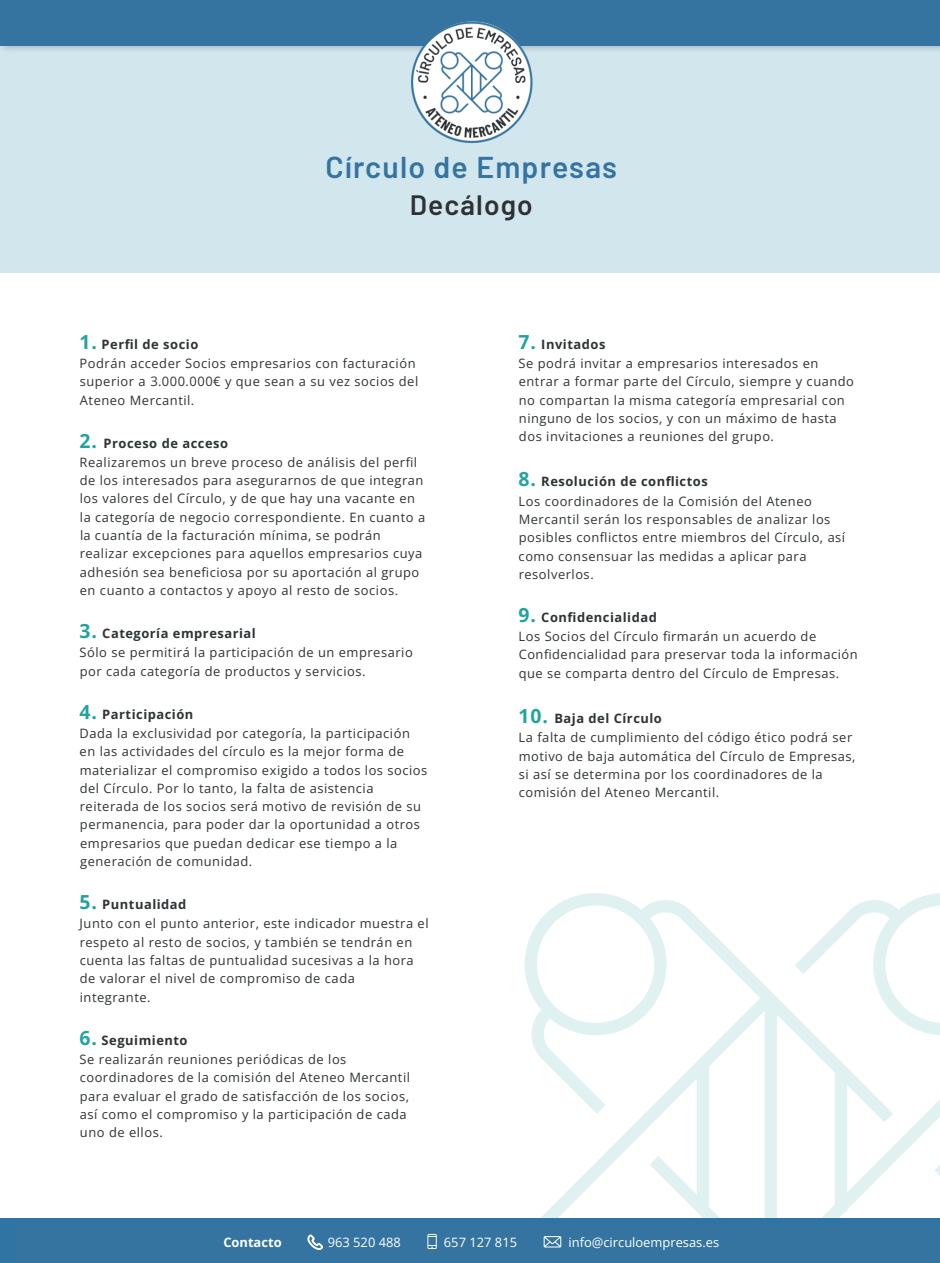
<style>
.page{position:relative;width:940px;height:1263px;background:#fff}
.page>*{position:absolute;margin:0;border:0;box-sizing:border-box;transform-origin:0 0}
.t1{font:600 30.15px "Barlow";letter-spacing:.04em;color:#3574a0}
.t2{font:600 27.9px "Barlow";letter-spacing:.04em;color:#2e3134}
.t3{font:13.05px "Open Sans";color:#383839}
.t4{font:12.9px/18.5px "Open Sans";letter-spacing:.04em;color:#2e3335}
.t5{font:12.9px "Open Sans";color:#fff}
.t6{font:700 12.9px "Open Sans";color:#fff}
.s1{font-weight:700;font-size:19.35px;color:#21a39f}
.s2{font-weight:700}
</style>
<div class="page">
<div style="left:518px;top:887px;width:422px;height:376px;background:#bfbfbf;opacity:.15"></div>
<div style="left:0;top:0;width:940px;height:272px;background:#d2e6ee"></div>
<svg style="left:0;top:45px;width:940px;height:5px;fill:#baccd3"></svg>
<div style="left:0;top:0;width:940px;height:45px;background:#3574a0"></div>
<svg style="left:409px;top:21px;width:126px;height:123px"></svg>
<div style="left:15px;top:1224px;width:925px;height:39px;background:#3574a0"></div>
<div style="left:0;top:1218px;width:940px;height:6px;background:#2f74a2"></div>
<div style="left:0;top:1221px;width:15px;height:42px;background:#2f74a2"></div>
<h1 class="t1" style="left:325px;top:156px;width:293px">Círculo de Empresas</h1>
<h2 class="t2" style="left:410px;top:195px;width:124px">Decálogo</h2>
<p class="t4" style="left:80px;top:336px;width:340px"><span class="s1">1.</span> <span class="s2">Perfil de socio<br></span>Podrán acceder Socios empresarios con facturación superior a 1.000.000€ y que sean a su vez socios del Ateneo Mercantil.</p>
<p class="t4" style="left:80px;top:435px;width:347px"><span class="s1">2.</span> <span class="s2">Proceso de acceso<br></span>Realizaremos un breve proceso de análisis del perfil de los interesados para asegurarnos de que integran los valores del Círculo, y de que hay una vacante en la categoría de negocio correspondiente. En cuanto a la cuantía de la facturación mínima, se podrán realizar excepciones para aquellos empresarios cuya adhesión sea beneficiosa por su aportación al grupo en cuanto a contactos y apoyo al resto de socios.</p>
<p class="t4" style="left:80px;top:625px;width:335px;line-height:18.9px"><span class="s1">3.</span> <span class="s2">Categoría empresarial<br></span>Sólo se permitirá la participación de un empresario por cada categoría de productos y servicios.</p>
<p class="t4" style="left:80px;top:706px;width:349px"><span class="s1">4.</span> <span class="s2">Participación<br></span>Dada la exclusividad por categoría, la participación en las actividades del círculo es la mejor forma de materializar el compromiso exigido a todos los socios del Círculo. Por lo tanto, la falta de asistencia reiterada de los socios será motivo de revisión de su permanencia, para poder dar la oportunidad a otros empresarios que puedan dedicar ese tiempo a la generación de comunidad.</p>
<p class="t4" style="left:80px;top:896px;width:350px"><span class="s1">5.</span> <span class="s2">Puntualidad<br></span>Junto con el punto anterior, este indicador muestra el respeto al resto de socios, y también se tendrán en cuenta las faltas de puntualidad sucesivas a la hora de valorar el nivel de compromiso de cada integrante.</p>
<p class="t4" style="left:80px;top:1032px;width:332px"><span class="s1">6.</span> <span class="s2">Seguimiento<br></span>Se realizarán reuniones periódicas de los coordinadores de la comisión del Ateneo Mercantil para evaluar el grado de satisfacción de los socios, así como el compromiso y la participación de cada uno de ellos.</p>
<p class="t3" style="left:150px;top:374px;width:9px">3</p>
<p class="t4" style="left:518px;top:336px;width:337px"><span class="s1">7.</span> <span class="s2">Invitados<br></span>Se podrá invitar a empresarios interesados en entrar a formar parte del Círculo, siempre y cuando no compartan la misma categoría empresarial con ninguno de los socios, y con un máximo de hasta dos invitaciones a reuniones del grupo.</p>
<p class="t4" style="left:518px;top:474px;width:328px"><span class="s1">8.</span> <span class="s2">Resolución de conflictos<br></span>Los coordinadores de la Comisión del Ateneo Mercantil serán los responsables de analizar los posibles conflictos entre miembros del Círculo, así como consensuar las medidas a aplicar para resolverlos.</p>
<p class="t4" style="left:518px;top:609px;width:340px"><span class="s1">9.</span> <span class="s2">Confidencialidad<br></span>Los Socios del Círculo firmarán un acuerdo de Confidencialidad para preservar toda la información que se comparta dentro del Círculo de Empresas.</p>
<p class="t4" style="left:518px;top:710px;width:338px"><span class="s1">10.</span> <span class="s2">Baja del Círculo<br></span>La falta de cumplimiento del código ético podrá ser motivo de baja automática del Círculo de Empresas, si así se determina por los coordinadores de la comisión del Ateneo Mercantil.</p>
<p class="t6" style="left:223px;top:1237px;width:60px">Contacto</p>
<p class="t5" style="left:444px;top:1237px;width:75px">657 127 815</p>
<p class="t5" style="left:568px;top:1237px;width:152px">info@circuloempresas.es</p>
<p class="t5" style="left:328px;top:1237px;width:75px">963 520 488</p>
</div>
